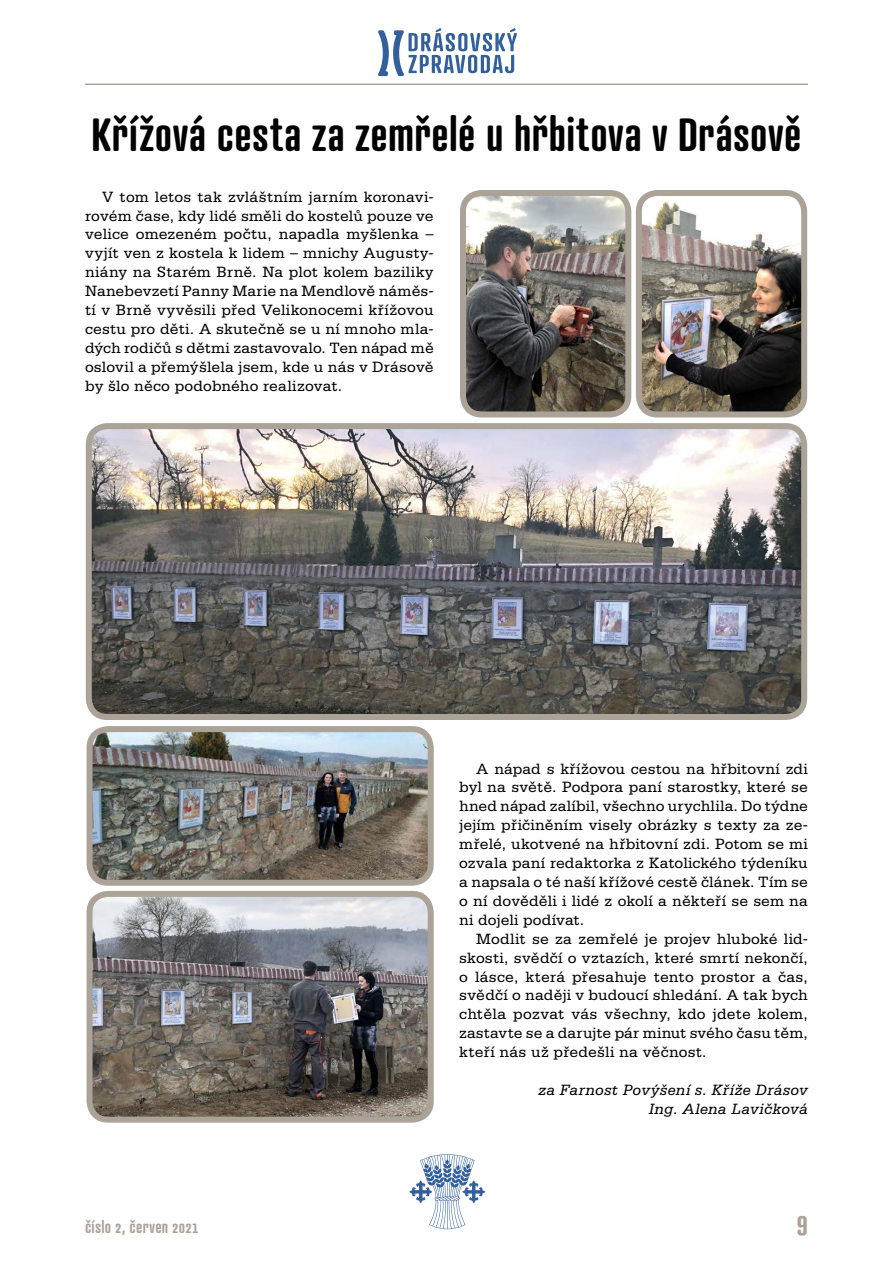
<style>
.page{position:relative;width:893px;height:1263px;background:#fff}
.page>*{position:absolute;margin:0;border:0;box-sizing:border-box;transform-origin:0 0}
.TITULEK{font:600 45px "Atrament Std";letter-spacing:.015em;color:#000}
.t1{font:600 30px "Atrament Std";color:#aba397}
.t2{font:600 16.5px "Atrament Std";letter-spacing:.015em;color:#aba397}
.TEXT{font:15.75px/18.9px "Serifa CE";letter-spacing:.01em;color:#000;text-align:justify}
.TEXT-2{font:italic 15.75px "Serifa CE";letter-spacing:.025em;color:#000}
</style>
<div class="page">
<svg style="left:409px;top:1154px;width:76px;height:75px"></svg>
<svg style="left:378px;top:28px;width:139px;height:48px"></svg>
<hr style="left:85px;top:84px;width:723px;height:1px;background:#aba397">
<img style="left:93px;top:430px;width:707px;height:283px">
<div style="left:86px;top:423px;width:721px;height:297px;border:6px solid #aba397;border-radius:19px"></div>
<img style="left:643px;top:197px;width:157px;height:213px">
<div style="left:636px;top:190px;width:171px;height:227px;border:6px solid #aba397;border-radius:19px"></div>
<img style="left:467px;top:197px;width:157px;height:213px">
<div style="left:460px;top:190px;width:171px;height:227px;border:6px solid #aba397;border-radius:19px"></div>
<img style="left:94px;top:898px;width:333px;height:218px">
<div style="left:87px;top:891px;width:347px;height:232px;border:6px solid #aba397;border-radius:19px"></div>
<img style="left:94px;top:733px;width:333px;height:146px">
<div style="left:87px;top:726px;width:347px;height:160px;border:6px solid #aba397;border-radius:19px"></div>
<p class="TITULEK" style="left:91px;top:105px;width:712px">Křížová cesta za zemřelé u hřbitova v Drásově</p>
<p class="TEXT" style="left:85px;top:187px;width:350px;text-indent:17px">V tom letos tak zvláštním jarním koronavi&shy;rovém čase, kdy lidé směli do kostelů pouze ve velice omezeném počtu, napadla myšlenka – vyjít ven z kostela k lidem – mnichy Augusty&shy;niány na Starém Brně. Na plot kolem baziliky Nanebevzetí Panny Marie na Mendlově náměs&shy;tí v Brně vyvěsili před Velikonocemi křížovou cestu pro děti. A skutečně se u ní mnoho mla&shy;dých rodičů s dětmi zastavovalo. Ten nápad mě oslovil a přemýšlela jsem, kde u nás v Drásově by šlo něco podobného realizovat.</p>
<p class="TEXT" style="left:459px;top:758px;width:350px;text-indent:17px">A nápad s křížovou cestou na hřbitovní zdi byl na světě. Podpora paní starostky, které se hned nápad zalíbil, všechno urychlila. Do týdne jejím přičiněním visely obrázky s texty za ze&shy;mřelé, ukotvené na hřbitovní zdi. Potom se mi ozvala paní redaktorka z Katolického týdeníku a napsala o té naší křížové cestě článek. Tím se o ní dověděli i lidé z okolí a někteří se sem na ni dojeli podívat.</p>
<p class="TEXT" style="left:459px;top:929px;width:350px;text-indent:17px">Modlit se za zemřelé je projev hluboké lid&shy;skosti, svědčí o vztazích, které smrtí nekončí, o lásce, která přesahuje tento prostor a čas, svědčí o naději v budoucí shledání. A tak bych chtěla pozvat vás všechny, kdo jdete kolem, zastavte se a darujte pár minut svého času těm, kteří nás už předešli na věčnost.</p>
<p class="TEXT-2" style="left:538px;top:1080px;width:271px">za Farnost Povýšení s. Kříže Drásov</p>
<p class="TEXT-2" style="left:649px;top:1099px;width:161px">Ing. Alena Lavičková</p>
<p class="t2" style="left:85px;top:1216px;width:115px">číslo 2, červen 2021</p>
<h2 class="t1" style="left:796px;top:1202px;width:13px">9</h2>
</div>
